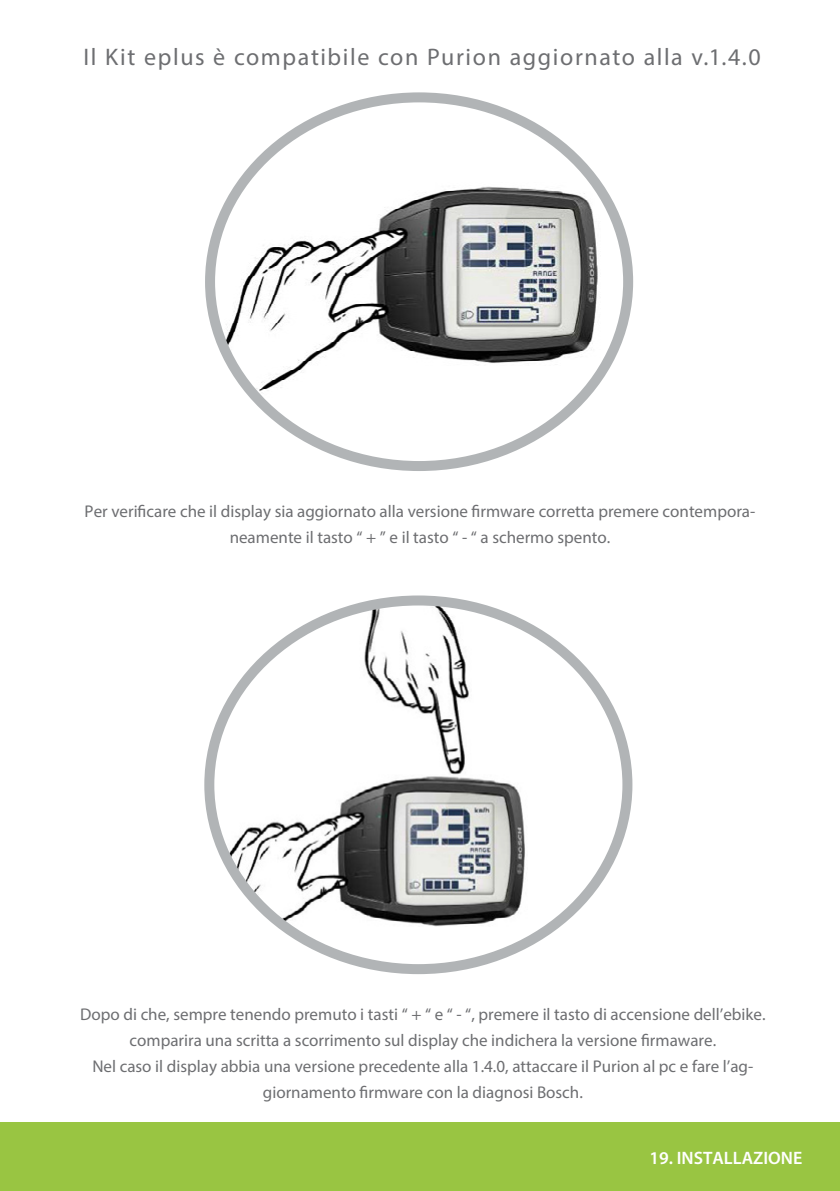
<style>
.page{position:relative;width:840px;height:1191px;background:#fff}
.page>*{position:absolute;margin:0;border:0;box-sizing:border-box;transform-origin:0 0}
.t1{font:24px "Myriad Pro";letter-spacing:.065em;color:#6d6e71}
.t2{font:600 18px "Myriad Pro";color:#fff}
.t3{font:17px/26px "Myriad Pro";color:#6d6e71;text-align:center}
</style>
<div class="page">
<div style="left:0;top:1122px;width:839px;height:69px;background:#99c542"></div>
<img style="left:210px;top:135px;width:417px;height:292px">
<div style="left:205px;top:92px;width:427px;height:379px;border:10px solid #b1b4b6;border-radius:50%"></div>
<img style="left:209px;top:606px;width:379px;height:363px">
<div style="left:204px;top:595px;width:428px;height:379px;border:10px solid #b1b4b6;border-radius:50%"></div>
<h1 class="t1" style="left:83px;top:43px;width:678px">Il Kit eplus è compatibile con Purion aggiornato alla v.1.4.0</h1>
<p class="t3" style="left:85px;top:497px;width:671px">Per verificare che il display sia aggiornato alla versione firmware corretta premere contempora&shy;neamente il tasto “ + ” e il tasto “ - “ a schermo spento.</p>
<p class="t3" style="left:80px;top:1001px;width:686px">Dopo di che, sempre tenendo premuto i tasti “ + “ e “ - “, premere il tasto di accensione dell’ebike. comparira una scritta a scorrimento sul display che indichera la versione firmaware.<br>Nel caso il display abbia una versione precedente alla 1.4.0, attaccare il Purion al pc e fare l’ag&shy;giornamento firmware con la diagnosi Bosch.</p>
<p class="t2" style="left:649px;top:1146px;width:154px">19. INSTALLAZIONE</p>
</div>
